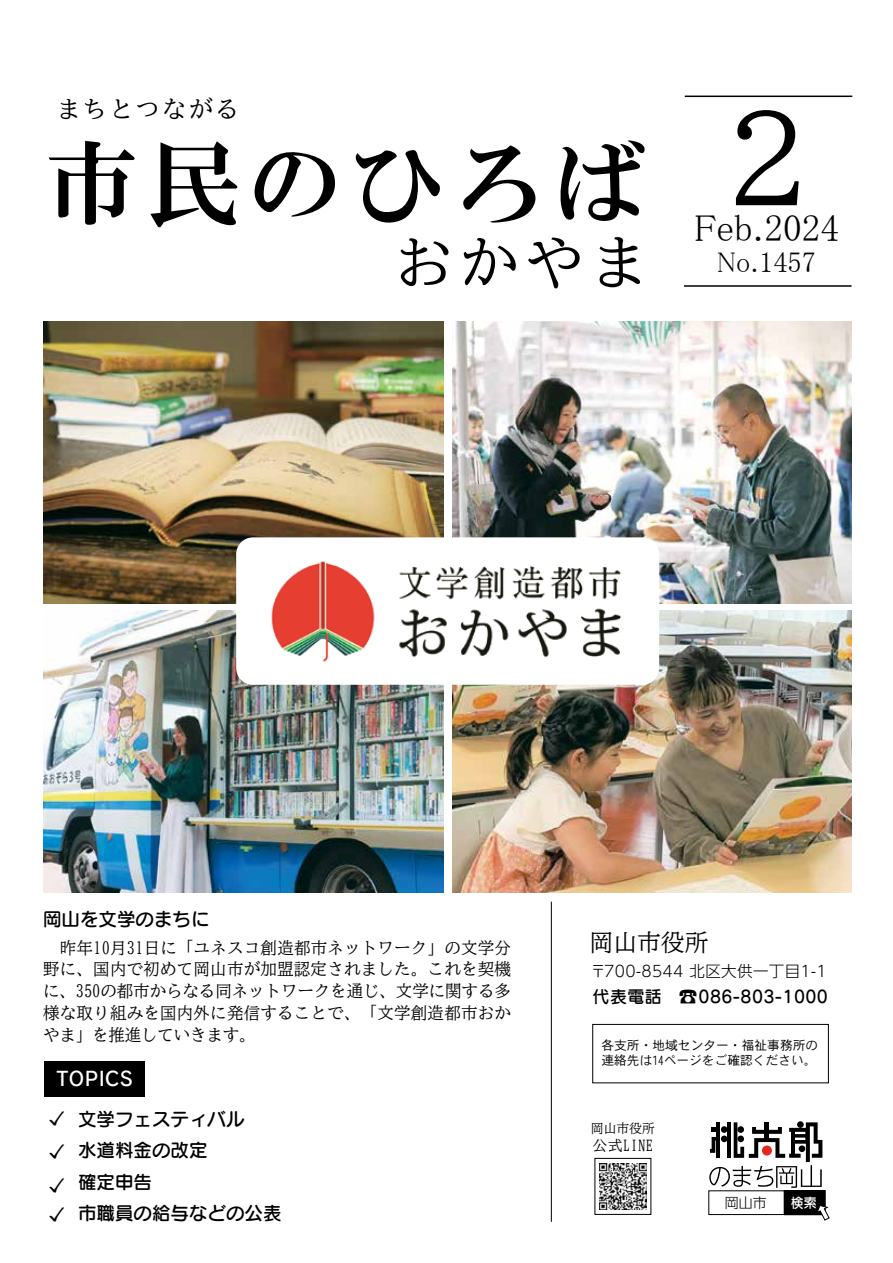
<style>
.page{position:relative;width:893px;height:1263px;background:#fff}
.page>*{position:absolute;margin:0;border:0;box-sizing:border-box;transform-origin:0 0}
.t1{font:122.1px "BIZ UD Mincho Medium";color:#000}
.t2{font:92.55px "HG Mincho E";letter-spacing:.1em;color:#000}
.t3{font:59.25px "BIZ UD Mincho Medium";color:#000}
.t4{font:37.5px "MS P Mincho";color:#000}
.t5{font:28.5px "MS P Mincho";color:#000}
.t6{font:24.3px/29.2px "Koz Go Pr 6 N";color:#000}
.t7{font:24px "BIZ UD Mincho Medium";letter-spacing:.1em;color:#000}
.t8{font:23.85px "BIZ UD Mincho Medium";color:#000}
.t9{font:19.5px "Rodin Pro N DB";letter-spacing:.02em;color:#fff}
.t10{font:18.45px/31.5px "Seurat Pro N DB";color:#000}
.t11{font:16.95px "Seurat Pro N DB";letter-spacing:.025em;color:#000}
.t12{font:16.5px/21.8px "BIZ UD Mincho Medium";letter-spacing:.015em;color:#000;text-align:justify}
.t13{font:300 15.45px "UD Shin Go Pr 6 N";letter-spacing:.025em;color:#000}
.t14{font:14.7px "BIZ UD Mincho Medium";letter-spacing:.02em;color:#000}
.t15{font:300 13.8px "UD Shin Go Pr 6 N";color:#000}
.t16{font:13.8px "Seurat Pro N DB";color:#fff;scale:.93 1}
.t17{font:12.75px/15.3px "Heisei Kaku Go Std W3";color:#000}
.t18{font:12.75px "BIZ UD Mincho Medium";color:#000}
</style>
<div class="page">
<div style="left:592px;top:1024px;width:237px;height:59px;border:1px solid #000"></div>
<img style="left:666px;top:285px;width:186px;height:49px">
<hr style="left:685px;top:96px;width:167px;height:1px;background:#000">
<hr style="left:684px;top:285px;width:167px;height:2px;background:#000">
<hr style="left:551px;top:902px;width:1px;height:320px;background:#000">
<svg style="left:599px;top:1163px;width:48px;height:47px"></svg>
<img style="left:600px;top:1163px;width:46px;height:46px">
<svg style="left:709px;top:1122px;width:113px;height:66px"></svg>
<div style="left:762px;top:1145px;width:10px;height:10px;background:#e5281d;border-radius:50%"></div>
<div style="left:708px;top:1190px;width:76px;height:25px;border:1px solid #000"></div>
<div style="left:785px;top:1190px;width:40px;height:25px;background:#000"></div>
<div style="left:784px;top:1190px;width:41px;height:25px;border:1px solid #000"></div>
<svg style="left:816px;top:1205px;width:13px;height:15px"></svg>
<div style="left:44px;top:1061px;width:100px;height:36px;background:#000"></div>
<img style="left:44px;top:322px;width:399px;height:281px">
<img style="left:452px;top:322px;width:399px;height:282px">
<img style="left:44px;top:611px;width:399px;height:282px">
<img style="left:452px;top:611px;width:399px;height:282px">
<div style="left:236px;top:537px;width:423px;height:148px;background:#fff;border-radius:17px"></div>
<img style="left:271px;top:561px;width:350px;height:101px">
<h3 class="t7" style="left:57px;top:96px;width:184px">まちとつながる</h3>
<h2 class="t2" style="left:45px;top:137px;width:603px">市民のひろば</h2>
<h3 class="t3" style="left:394px;top:232px;width:256px">おかやま</h3>
<h1 class="t1" style="left:706px;top:98px;width:124px">２</h1>
<h3 class="t4" style="left:694px;top:209px;width:147px">Feb.2024</h3>
<h3 class="t5" style="left:717px;top:248px;width:100px">No.1457</h3>
<p class="t10" style="left:43px;top:902px;width:168px">岡山を文学のまちに</p>
<p class="t12" style="left:43px;top:936px;width:469px">　昨年10月31日に「ユネスコ創造都市ネットワーク」の文学分野に、国内で初めて岡山市が加盟認定されました。これを契機に、350の都市からなる同ネットワークを通じ、文学に関する多様な取り組みを国内外に発信することで、「文学創造都市おかやま」を推進していきます。</p>
<p class="t9" style="left:57px;top:1066px;width:78px">TOPICS</p>
<h3 class="t6" style="left:44px;top:1105px;width:26px">✓</h3>
<h3 class="t6" style="left:44px;top:1138px;width:26px">✓</h3>
<h3 class="t6" style="left:44px;top:1171px;width:26px">✓ ✓</h3>
<p class="t10" style="left:78px;top:1102px;width:205px">文学フェスティバル<br>水道料金の改定<br>確定申告<br>市職員の給与などの公表</p>
<h3 class="t8" style="left:589px;top:930px;width:120px">岡山市役所</h3>
<p class="t13" style="left:590px;top:959px;width:238px">〒700-8544 北区大供一丁目1-1</p>
<p class="t11" style="left:699px;top:985px;width:131px">086-803-1000</p>
<p class="t11" style="left:593px;top:985px;width:88px">代表電話　</p>
<p class="t17" style="left:601px;top:1037px;width:218px">各支所・地域センター・福祉事務所の連絡先は14ページをご確認ください。</p>
<p class="t18" style="left:591px;top:1122px;width:66px">岡山市役所</p>
<p class="t14" style="left:593px;top:1138px;width:62px">公式LINE</p>
<p class="t15" style="left:725px;top:1192px;width:43px">岡山市</p>
<p class="t16" style="left:791px;top:1194px;width:29px">検索</p>
</div>
